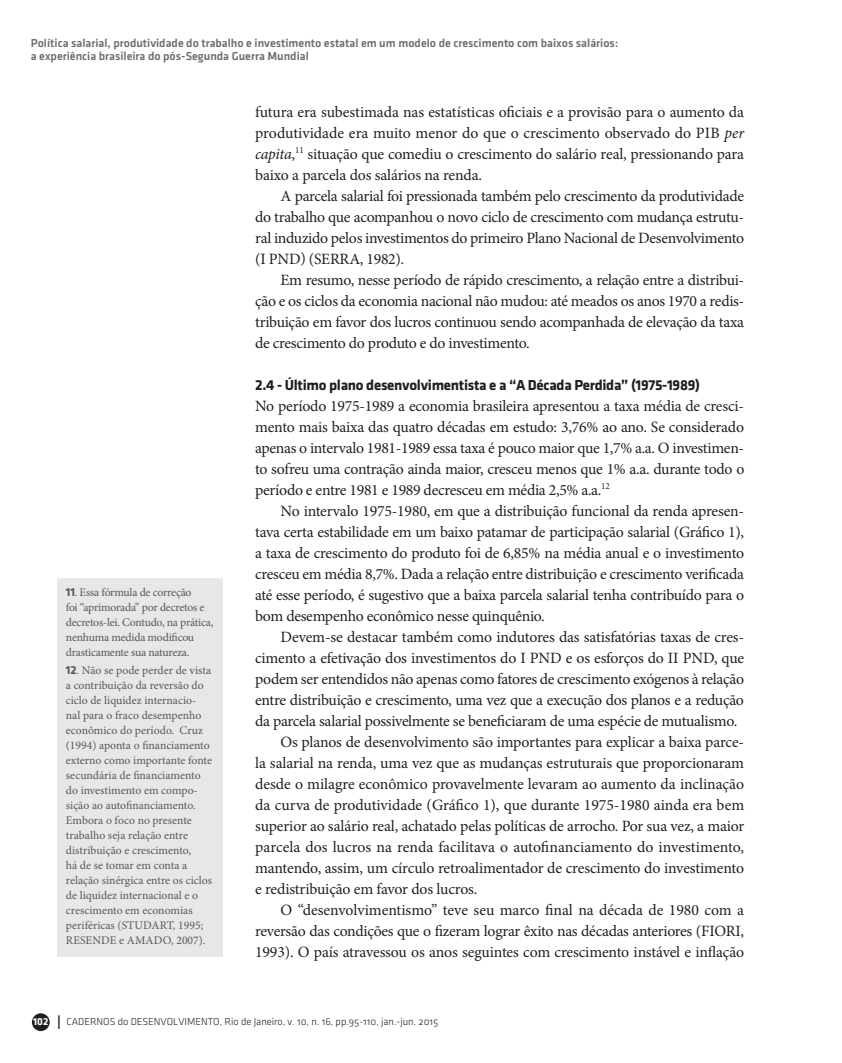
<style>
.page{position:relative;width:842px;height:1063px;background:#fff}
.page>*{position:absolute;margin:0;border:0;box-sizing:border-box;transform-origin:0 0}
.CD_Artigo_texto_ind{font:15.75px/21px "Minion Pro";letter-spacing:-.02em;color:#231f20;text-align:justify}
.CD_Artigo_texto{font:15.75px/21px "Minion Pro";letter-spacing:-.02em;color:#231f20;text-align:justify}
.CD_Artigo_Subtítulo{font:700 15px "Klavika";letter-spacing:-.02em;color:#231f20}
.t1{font:500 12px/13.5px "Klavika";color:#6c6d70}
.CD_Artigo_Box{font:11.7px/15px "Minion Pro";color:#57585a}
.CD_Artigo_Box-2{font:11.7px/15px "Minion Pro";letter-spacing:-.02em;color:#57585a}
.t2{font:10.5px "Klavika Light OSF";color:#231f20}
.t3{font:700 10.5px "Klavika";color:#fff}
.s1{font-family:"Klavika";font-weight:700;font-size:12px}
.s2{font-style:italic}
</style>
<div class="page">
<div style="left:32px;top:1013px;width:18px;height:18px;background:#231f20;border-radius:50%"></div>
<div style="left:57px;top:579px;width:166px;height:378px;background:#e6e7e9"></div>
<p class="t1" style="left:31px;top:36px;width:589px">Política salarial, produtividade do trabalho e investimento estatal em um modelo de crescimento com baixos salários: a experiência brasileira do pós-Segunda Guerra Mundial</p>
<p class="CD_Artigo_Box-2" style="left:66px;top:584px;width:149px"><span class="s1">11</span>. Essa fórmula de correção<br>foi “aprimorada” por decretos e decretos-lei. Contudo, na prática, nenhuma medida modificou drasticamente sua natureza.</p>
<p class="CD_Artigo_Box" style="left:66px;top:663px;width:148px"><span class="s1">12</span>. Não se pode perder de vista a contribuição da reversão do ciclo de liquidez internacio&shy;nal para o fraco desempenho econômico do período. Cruz (1994) aponta o financiamento externo como importante fonte secundária de financiamento do investimento em compo&shy;sição ao autofinanciamento.<br>Embora o foco no presente trabalho seja relação entre distribuição e crescimento,<br>há de se tomar em conta a relação sinérgica entre os ciclos de liquidez internacional e o crescimento em economias periféricas (STUDART, 1995;<br>RESENDE e AMADO, 2007).</p>
<p class="CD_Artigo_texto_ind" style="left:255px;top:101px;width:491px">futura era subestimada nas estatísticas oficiais e a provisão para o aumento da produtividade era muito menor do que o crescimento observado do PIB <span class="s2">per capita</span>,<sup>11</sup> situação que comediu o crescimento do salário real, pressionando para baixo a parcela dos salários na renda.</p>
<p class="CD_Artigo_texto_ind" style="left:255px;top:185px;width:490px;text-indent:26px">A parcela salarial foi pressionada também pelo crescimento da produtividade do trabalho que acompanhou o novo ciclo de crescimento com mudança estrutu&shy;ral induzido pelos investimentos do primeiro Plano Nacional de Desenvolvimento (I PND) (SERRA, 1982).</p>
<p class="CD_Artigo_texto_ind" style="left:255px;top:269px;width:490px;text-indent:26px">Em resumo, nesse período de rápido crescimento, a relação entre a distribui&shy;ção e os ciclos da economia nacional não mudou: até meados os anos 1970 a redis&shy;tribuição em favor dos lucros continuou sendo acompanhada de elevação da taxa de crescimento do produto e do investimento.</p>
<p class="CD_Artigo_Subtítulo" style="left:255px;top:376px;width:446px">2.4 - Último plano desenvolvimentista e a “A Década Perdida” (1975-1989)</p>
<p class="CD_Artigo_texto" style="left:255px;top:395px;width:491px">No período 1975-1989 a economia brasileira apresentou a taxa média de cresci&shy;mento mais baixa das quatro décadas em estudo: 3,76% ao ano. Se considerado apenas o intervalo 1981-1989 essa taxa é pouco maior que 1,7% a.a. O investimen&shy;to sofreu uma contração ainda maior, cresceu menos que 1% a.a. durante todo o período e entre 1981 e 1989 decresceu em média 2,5% a.a.<sup>12</sup></p>
<p class="CD_Artigo_texto_ind" style="left:255px;top:500px;width:491px;text-indent:26px">No intervalo 1975-1980, em que a distribuição funcional da renda apresen&shy;tava certa estabilidade em um baixo patamar de participação salarial (Gráfico 1), a taxa de crescimento do produto foi de 6,85% na média anual e o investimento cresceu em média 8,7%. Dada a relação entre distribuição e crescimento verificada até esse período, é sugestivo que a baixa parcela salarial tenha contribuído para o bom desempenho econômico nesse quinquênio.</p>
<p class="CD_Artigo_texto_ind" style="left:255px;top:626px;width:491px;text-indent:26px">Devem-se destacar também como indutores das satisfatórias taxas de cres&shy;cimento a efetivação dos investimentos do I PND e os esforços do II PND, que podem ser entendidos não apenas como fatores de crescimento exógenos à relação entre distribuição e crescimento, uma vez que a execução dos planos e a redução da parcela salarial possivelmente se beneficiaram de uma espécie de mutualismo.</p>
<p class="CD_Artigo_texto_ind" style="left:255px;top:731px;width:491px;text-indent:26px">Os planos de desenvolvimento são importantes para explicar a baixa parce&shy;la salarial na renda, uma vez que as mudanças estruturais que proporcionaram desde o milagre econômico provavelmente levaram ao aumento da inclinação da curva de produtividade (Gráfico 1), que durante 1975-1980 ainda era bem superior ao salário real, achatado pelas políticas de arrocho. Por sua vez, a maior parcela dos lucros na renda facilitava o autofinanciamento do investimento, mantendo, assim, um círculo retroalimentador de crescimento do investimento e redistribuição em favor dos lucros.</p>
<p class="CD_Artigo_texto_ind" style="left:255px;top:899px;width:491px;text-indent:26px">O “desenvolvimentismo” teve seu marco final na década de 1980 com a reversão das condições que o fizeram lograr êxito nas décadas anteriores (FIORI, 1993). O país atravessou os anos seguintes com crescimento instável e inflação</p>
<p class="t3" style="left:33px;top:1016px;width:17px">102</p>
<p class="t2" style="left:66px;top:1016px;width:374px">CADERNOS do DESENVOLVIMENTO, Rio de Janeiro, v. 10, n. 16, pp.95-110, jan.-jun. 2015</p>
</div>
